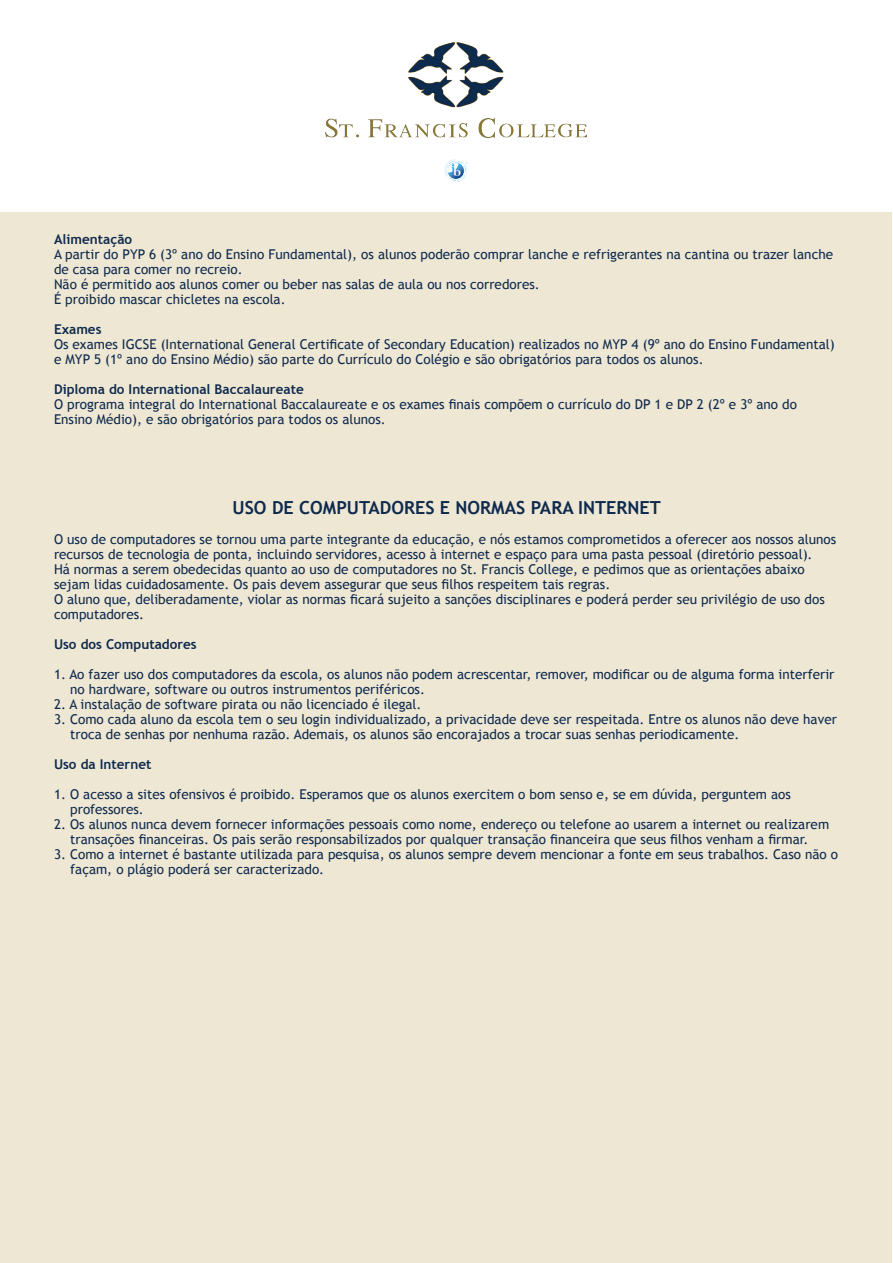
<style>
.page{position:relative;width:893px;height:1263px;background:#fff}
.page>*{position:absolute;margin:0;border:0;box-sizing:border-box;transform-origin:0 0}
.t1{font:700 18px "Trebuchet MS";color:#0f2a4d}
.t2{font:13.5px/15px "Trebuchet MS";color:#0f2a4d}
.t3{font:700 13.5px "Trebuchet MS";color:#0f2a4d}
</style>
<div class="page">
<div style="left:1px;top:213px;width:891px;height:1050px;background:#eee7d4"></div>
<img style="left:325px;top:43px;width:262px;height:139px">
<p class="t3" style="left:54px;top:231px;width:80px">Alimentação</p>
<p class="t2" style="left:54px;top:247px;width:781px">A partir do PYP 6 (3º ano do Ensino Fundamental), os alunos poderão comprar lanche e refrigerantes na cantina ou trazer lanche de casa para comer no recreio.<br>Não é permitido aos alunos comer ou beber nas salas de aula ou nos corredores.<br>É proibido mascar chicletes na escola.</p>
<p class="t3" style="left:54px;top:321px;width:49px">Exames</p>
<p class="t2" style="left:54px;top:337px;width:782px">Os exames IGCSE (International General Certificate of Secondary Education) realizados no MYP 4 (9º ano do Ensino Fundamental) e MYP 5 (1º ano do Ensino Médio) são parte do Currículo do Colégio e são obrigatórios para todos os alunos.</p>
<p class="t3" style="left:54px;top:381px;width:251px">Diploma do International Baccalaureate</p>
<p class="t2" style="left:54px;top:397px;width:744px">O programa integral do International Baccalaureate e os exames finais compõem o currículo do DP 1 e DP 2 (2º e 3º ano do<br>Ensino Médio), e são obrigatórios para todos os alunos.</p>
<h1 class="t1" style="left:233px;top:496px;width:430px">USO DE COMPUTADORES E NORMAS PARA INTERNET</h1>
<p class="t2" style="left:54px;top:532px;width:784px">O uso de computadores se tornou uma parte integrante da educação, e nós estamos comprometidos a oferecer aos nossos alunos recursos de tecnologia de ponta, incluindo servidores, acesso à internet e espaço para uma pasta pessoal (diretório pessoal).<br>Há normas a serem obedecidas quanto ao uso de computadores no St. Francis College, e pedimos que as orientações abaixo sejam lidas cuidadosamente. Os pais devem assegurar que seus filhos respeitem tais regras.<br>O aluno que, deliberadamente, violar as normas ficará sujeito a sanções disciplinares e poderá perder seu privilégio de uso dos computadores.</p>
<p class="t3" style="left:54px;top:636px;width:144px">Uso dos Computadores</p>
<p class="t2" style="left:70px;top:667px;width:766px;text-indent:-16px">1. Ao fazer uso dos computadores da escola, os alunos não podem acrescentar, remover, modificar ou de alguma forma interferir no hardware, software ou outros instrumentos periféricos.</p>
<p class="t2" style="left:54px;top:697px;width:369px">2. A instalação de software pirata ou não licenciado é ilegal.</p>
<p class="t2" style="left:70px;top:712px;width:768px;text-indent:-16px">3. Como cada aluno da escola tem o seu login individualizado, a privacidade deve ser respeitada. Entre os alunos não deve haver troca de senhas por nenhuma razão. Ademais, os alunos são encorajados a trocar suas senhas periodicamente.</p>
<p class="t3" style="left:54px;top:756px;width:99px">Uso da Internet</p>
<p class="t2" style="left:70px;top:787px;width:722px;text-indent:-16px">1. O acesso a sites ofensivos é proibido. Esperamos que os alunos exercitem o bom senso e, se em dúvida, perguntem aos professores.</p>
<p class="t2" style="left:54px;top:817px;width:777px;text-align:center">2. Os alunos nunca devem fornecer informações pessoais como nome, endereço ou telefone ao usarem a internet ou realizarem transações financeiras. Os pais serão responsabilizados por qualquer transação financeira que seus filhos venham a firmar.</p>
<p class="t2" style="left:70px;top:847px;width:769px;text-indent:-16px">3. Como a internet é bastante utilizada para pesquisa, os alunos sempre devem mencionar a fonte em seus trabalhos. Caso não o façam, o plágio poderá ser caracterizado.</p>
</div>
